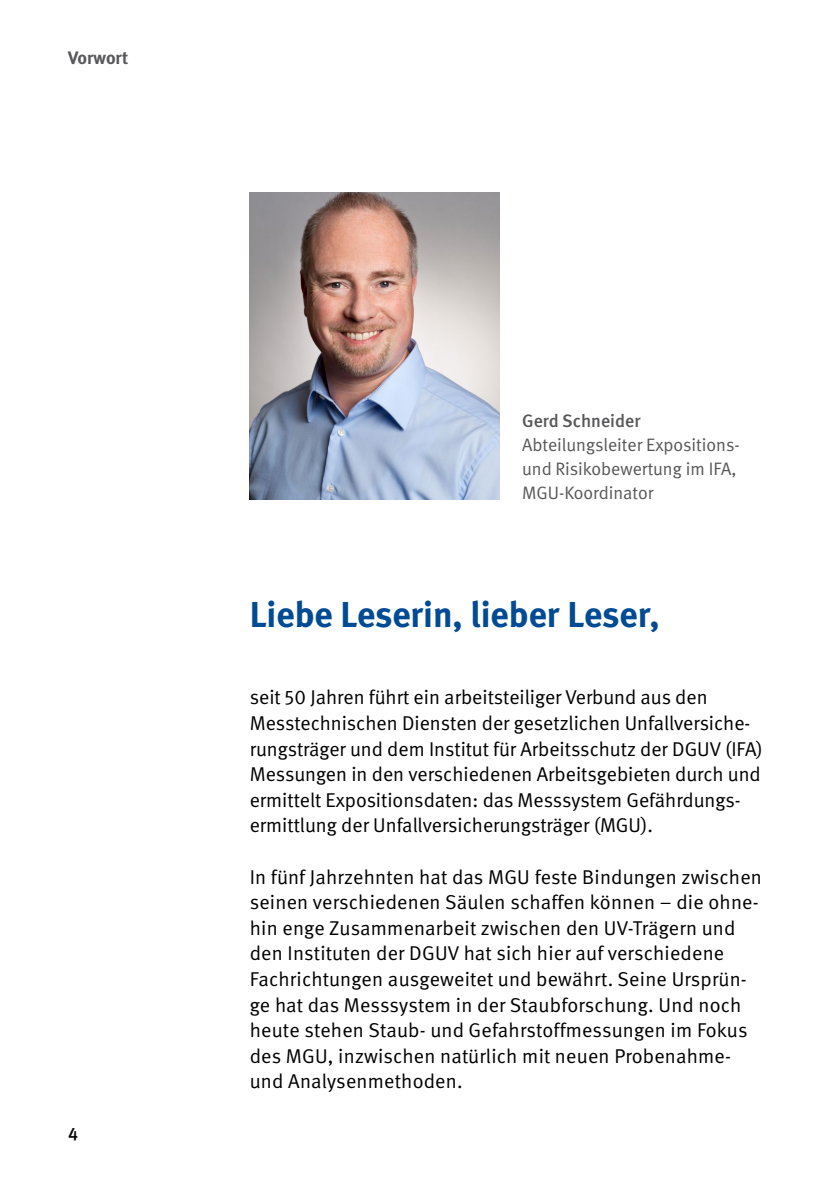
<style>
.page{position:relative;width:840px;height:1191px;background:#fff}
.page>*{position:absolute;margin:0;border:0;box-sizing:border-box;transform-origin:0 0}
._01_Überschriften_C_-_Überschrift_blau_18{font:700 36px "DGUV Meta";color:#004b93}
._02_Fließtext_Fließtext{font:20px/25.6px "DGUV Meta";color:#000}
.t1{font:18px/24px "DGUV Meta";color:#58585a}
.t2{font:500 18px "DGUV Meta";color:#58585a}
.t3{font:700 18px "DGUV Meta";color:#58585a}
.t4{font:500 18px "DGUV Meta";color:#000}
</style>
<div class="page">
<img style="left:249px;top:192px;width:250px;height:307px">
<p class="t3" style="left:68px;top:47px;width:62px">Vorwort</p>
<p class="t4" style="left:68px;top:1123px;width:12px">4</p>
<p class="t2" style="left:522px;top:411px;width:120px">Gerd Schneider</p>
<p class="t1" style="left:522px;top:433px;width:219px">Abteilungsleiter Expositions&shy;und Risikobewertung im IFA,<br>MGU-Koordinator</p>
<h1 class="_01_Überschriften_C_-_Überschrift_blau_18" style="left:249px;top:593px;width:411px">Liebe Leserin, lieber Leser,</h1>
<p class="_02_Fließtext_Fließtext" style="left:249px;top:685px;width:514px">seit 50 Jahren führt ein arbeitsteiliger Verbund aus den Messtechnischen Diensten der gesetzlichen Unfallversiche&shy;rungsträger und dem Institut für Arbeitsschutz der DGUV (IFA)<br>Messungen in den verschiedenen Arbeitsgebieten durch und ermittelt Expositionsdaten: das Messsystem Gefährdungs&shy;ermittlung der Unfallversicherungsträger (MGU).</p>
<p class="_02_Fließtext_Fließtext" style="left:249px;top:864px;width:513px">In fünf Jahrzehnten hat das MGU feste Bindungen zwischen seinen verschiedenen Säulen schaffen können – die ohne&shy;hin enge Zusammenarbeit zwischen den UV-Trägern und den Instituten der DGUV hat sich hier auf verschiedene Fachrichtungen ausgeweitet und bewährt. Seine Ursprün&shy;ge hat das Messsystem in der Staubforschung. Und noch heute stehen Staub- und Gefahrstoffmessungen im Fokus des MGU, inzwischen natürlich mit neuen Probenahme&shy;und Analysenmethoden.</p>
</div>
